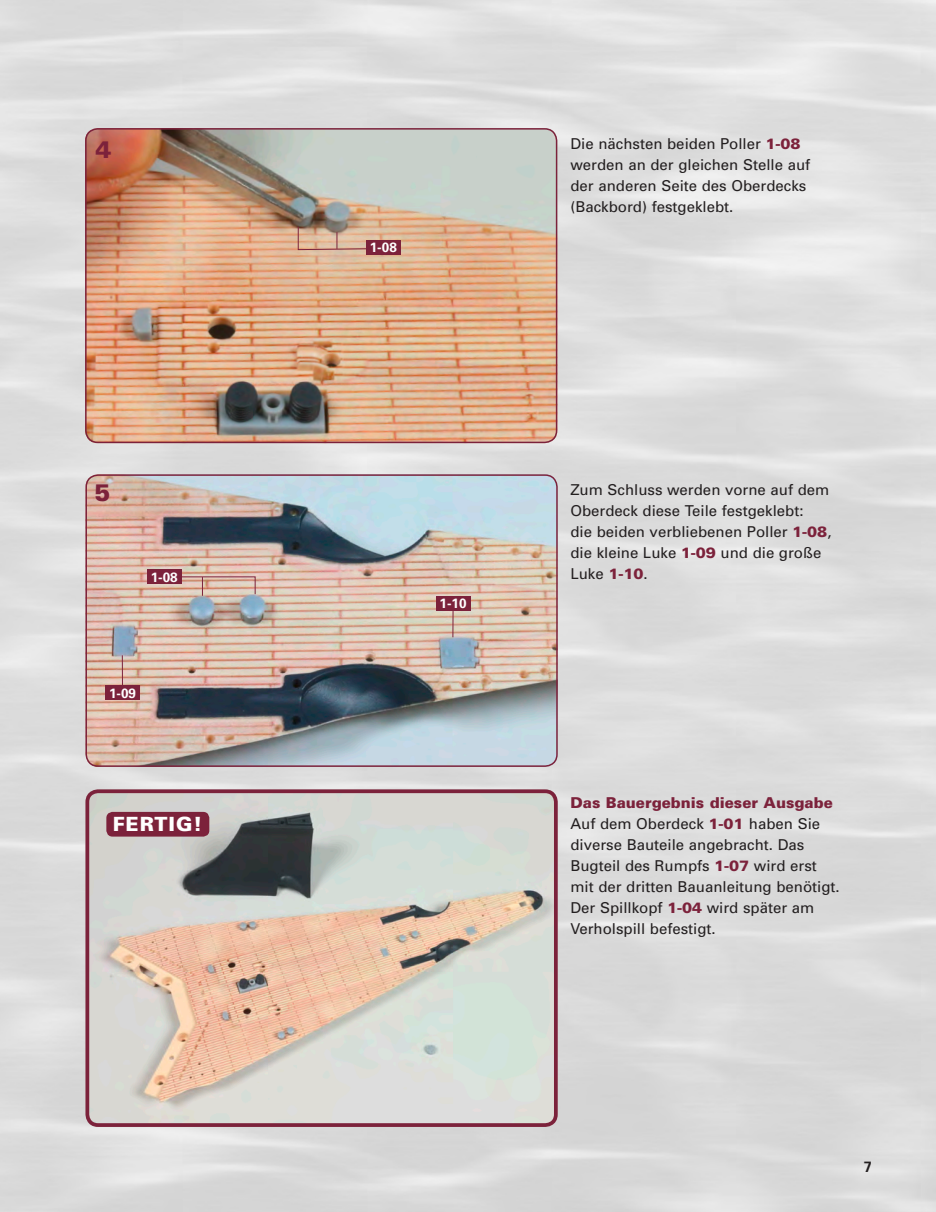
<style>
.page{position:relative;width:936px;height:1212px;background:#fff}
.page>*{position:absolute;margin:0;border:0;box-sizing:border-box;transform-origin:0 0}
.t1{font:900 24px "Univers";color:#7c223b}
.t2{font:900 19.65px "Univers";letter-spacing:.05em;color:#fff}
.t3{font:15px/21px "Univers";color:#231f20}
.t4{font:700 15px "Univers";color:#231f20}
.t5{font:700 13.5px "Univers";color:#fff}
.s1{font-weight:900;color:#7c223b}
</style>
<div class="page">
<img style="left:0;top:0;width:935px;height:1212px">
<img style="left:85px;top:474px;width:472px;height:293px">
<div style="left:85px;top:474px;width:472px;height:293px;border:2px solid #7c223b;border-radius:12px"></div>
<img style="left:85px;top:789px;width:472px;height:338px">
<div style="left:85px;top:789px;width:472px;height:338px;border:4px solid #7c223b;border-radius:11px"></div>
<div style="left:106px;top:812px;width:103px;height:24px;background:#7c223b;border-radius:6px"></div>
<div style="left:147px;top:569px;width:34px;height:15px;background:#7c223b"></div>
<svg style="left:172px;top:576px;width:84px;height:20px;background:#d1ada0"></svg>
<hr style="left:452px;top:603px;width:1px;height:34px;background:#7c223b">
<div style="left:436px;top:596px;width:34px;height:15px;background:#7c223b"></div>
<hr style="left:122px;top:655px;width:1px;height:38px;background:#7c223b">
<div style="left:105px;top:685px;width:34px;height:15px;background:#7c223b"></div>
<img style="left:85px;top:128px;width:472px;height:315px">
<div style="left:85px;top:128px;width:472px;height:315px;border:2px solid #7c223b;border-radius:12px"></div>
<div style="left:366px;top:240px;width:34px;height:15px;background:#7c223b"></div>
<svg style="left:297px;top:226px;width:70px;height:24px;background:#cca78e"></svg>
<h1 class="t1" style="left:95px;top:135px;width:18px">4</h1>
<h1 class="t1" style="left:94px;top:477px;width:18px">5</h1>
<p class="t5" style="left:151px;top:569px;width:29px">1-08</p>
<p class="t5" style="left:109px;top:685px;width:29px">1-09</p>
<h2 class="t2" style="left:113px;top:812px;width:91px">FERTIG!</h2>
<p class="t5" style="left:370px;top:239px;width:29px">1-08</p>
<p class="t5" style="left:439px;top:595px;width:29px">1-10</p>
<p class="t3" style="left:570px;top:133px;width:241px">Die nächsten beiden Poller <span class="s1">1-08 </span>werden an der gleichen Stelle auf der anderen Seite des Oberdecks (Backbord) festgeklebt.</p>
<p class="t3" style="left:570px;top:479px;width:262px">Zum Schluss werden vorne auf dem<br>Oberdeck diese Teile festgeklebt:<br>die beiden verbliebenen Poller <span class="s1">1-08</span>, die kleine Luke <span class="s1">1-09</span> und die große<br>Luke <span class="s1">1-10</span>.</p>
<p class="t3" style="left:570px;top:792px;width:271px"><span class="s1">Das Bauergebnis dieser Ausgabe<br></span>Auf dem Oberdeck <span class="s1">1-01</span> haben Sie diverse Bauteile angebracht. Das<br>Bugteil des Rumpfs <span class="s1">1-07</span> wird erst mit der dritten Bauanleitung benötigt.<br>Der Spillkopf <span class="s1">1-04</span> wird später am<br>Verholspill befestigt.</p>
<p class="t4" style="left:863px;top:1157px;width:10px">7</p>
</div>
